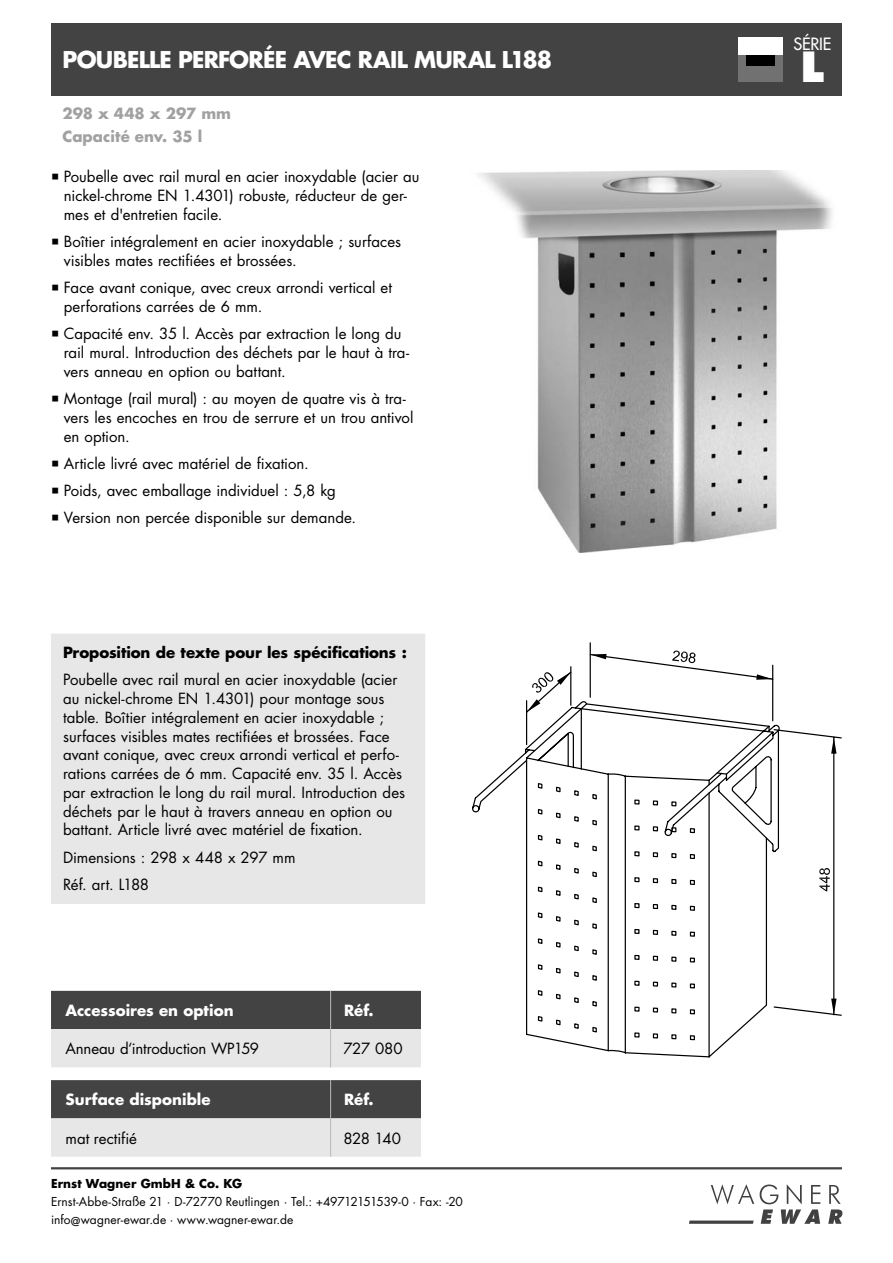
<style>
.page{position:relative;width:893px;height:1263px;background:#fff}
.page>*{position:absolute;margin:0;border:0;box-sizing:border-box;transform-origin:0 0}
.t1{font:800 40.5px "Futura Std";color:#fff}
.t2{font:700 22.5px "Futura Std";letter-spacing:-.035em;color:#fff}
.t3{font:500 16.5px "Futura Std";letter-spacing:-.015em;color:#fff}
.t4{font:15px/18.8px "Futura Std";color:#000}
.t5{font:700 15px "Futura Std";letter-spacing:.005em;color:#fff}
.t6{font:700 15px "Futura Std";letter-spacing:-.005em;color:#000}
.t7{font:700 15px "Futura Std";color:#a1a1a1}
.t8{font:12px/18px "Futura Std";color:#000}
.t9{font:700 12px "Futura Std";letter-spacing:.01em;color:#000}
</style>
<div class="page">
<svg style="left:689px;top:1184px;width:153px;height:40px"></svg>
<hr style="left:51px;top:1167px;width:791px;height:2px;background:#434343">
<div style="left:51px;top:23px;width:791px;height:73px;background:#434343"></div>
<svg style="left:672px;top:650px;width:24px;height:14px"></svg>
<hr style="left:590px;top:643px;width:1px;height:54px;background:#000">
<svg style="left:472px;top:670px;width:370px;height:346px"></svg>
<svg style="left:831px;top:737px;width:6px;height:17px"></svg>
<svg style="left:831px;top:998px;width:6px;height:17px"></svg>
<svg style="left:590px;top:654px;width:17px;height:5px"></svg>
<svg style="left:770px;top:674px;width:3px;height:6px"></svg>
<svg style="left:525px;top:665px;width:245px;height:393px"></svg>
<img style="left:478px;top:170px;width:354px;height:383px">
<div style="left:738px;top:37px;width:45px;height:45px;background:#fff"></div>
<div style="left:738px;top:55px;width:45px;height:27px;background:#717171"></div>
<div style="left:746px;top:55px;width:29px;height:11px;background:#000"></div>
<svg style="left:51px;top:1080px;width:370px;height:77px;background:#969696"></svg>
<hr style="left:330px;top:1080px;width:1px;height:38px;background:#b8b8b8">
<hr style="left:330px;top:1118px;width:1px;height:39px;background:#b8b8b8">
<svg style="left:51px;top:991px;width:370px;height:76px;background:#949494"></svg>
<hr style="left:330px;top:991px;width:1px;height:38px;background:#b8b8b8">
<hr style="left:330px;top:1029px;width:1px;height:38px;background:#b8b8b8">
<div style="left:57px;top:640px;width:362px;height:258px;background:#e7e7e7"></div>
<div style="left:51px;top:634px;width:374px;height:270px;border:12px solid #e7e7e7"></div>
<h2 class="t2" style="left:63px;top:49px;width:491px">POUBELLE PERFORÉE AVEC RAIL MURAL L188</h2>
<p class="t7" style="left:63px;top:106px;width:170px">298 x 448 x 297 mm</p>
<p class="t7" style="left:63px;top:129px;width:141px">Capacité env. 35 l</p>
<p class="t4" style="left:64px;top:169px;width:357px">Poubelle avec rail mural en acier inoxydable (acier au nickel-chrome EN 1.4301) robuste, réducteur de ger&shy;mes et d'entretien facile.</p>
<p class="t4" style="left:64px;top:233px;width:339px">Boîtier intégralement en acier inoxydable ; surfaces visibles mates rectifiées et brossées.</p>
<p class="t4" style="left:64px;top:279px;width:330px">Face avant conique, avec creux arrondi vertical et perforations carrées de 6 mm.</p>
<p class="t4" style="left:64px;top:325px;width:347px">Capacité env. 35 l. Accès par extraction le long du rail mural. Introduction des déchets par le haut à tra&shy;vers anneau en option ou battant.</p>
<p class="t4" style="left:64px;top:390px;width:351px">Montage (rail mural) : au moyen de quatre vis à tra&shy;vers les encoches en trou de serrure et un trou antivol en option.</p>
<p class="t4" style="left:64px;top:451px;width:294px;line-height:27.3px">Article livré avec matériel de fixation.<br>Poids, avec emballage individuel : 5,8 kg<br>Version non percée disponible sur demande.</p>
<p class="t6" style="left:63px;top:645px;width:345px">Proposition de texte pour les spécifications :</p>
<p class="t4" style="left:63px;top:671px;width:344px">Poubelle avec rail mural en acier inoxydable (acier au nickel-chrome EN 1.4301) pour montage sous table. Boîtier intégralement en acier inoxydable ; surfaces visibles mates rectifiées et brossées. Face avant conique, avec creux arrondi vertical et perfo&shy;rations carrées de 6 mm. Capacité env. 35 l. Accès par extraction le long du rail mural. Introduction des déchets par le haut à travers anneau en option ou battant. Article livré avec matériel de fixation.</p>
<p class="t4" style="left:63px;top:844px;width:234px;line-height:27.3px">Dimensions : 298 x 448 x 297 mm<br>Réf. art. L188</p>
<p class="t5" style="left:65px;top:1004px;width:170px">Accessoires en option</p>
<p class="t5" style="left:344px;top:1004px;width:31px">Réf.</p>
<p class="t4" style="left:65px;top:1041px;width:195px">Anneau d‘introduction WP159</p>
<p class="t4" style="left:343px;top:1041px;width:61px">727 080</p>
<p class="t5" style="left:65px;top:1093px;width:147px">Surface disponible</p>
<p class="t5" style="left:344px;top:1093px;width:31px">Réf.</p>
<p class="t4" style="left:65px;top:1130px;width:73px">mat rectifié</p>
<p class="t4" style="left:343px;top:1130px;width:59px">828 140</p>
<p class="t9" style="left:51px;top:1178px;width:193px">Ernst Wagner GmbH &amp; Co. KG</p>
<p class="t8" style="left:51px;top:1193px;width:413px">Ernst-Abbe-Straße 21 · D-72770 Reutlingen · Tel.: +49712151539-0 · Fax: -20 info@wagner-ewar.de · www.wagner-ewar.de</p>
<p class="t3" style="left:793px;top:35px;width:39px">SÉRIE</p>
<h1 class="t1" style="left:801px;top:44px;width:25px">L</h1>
</div>
